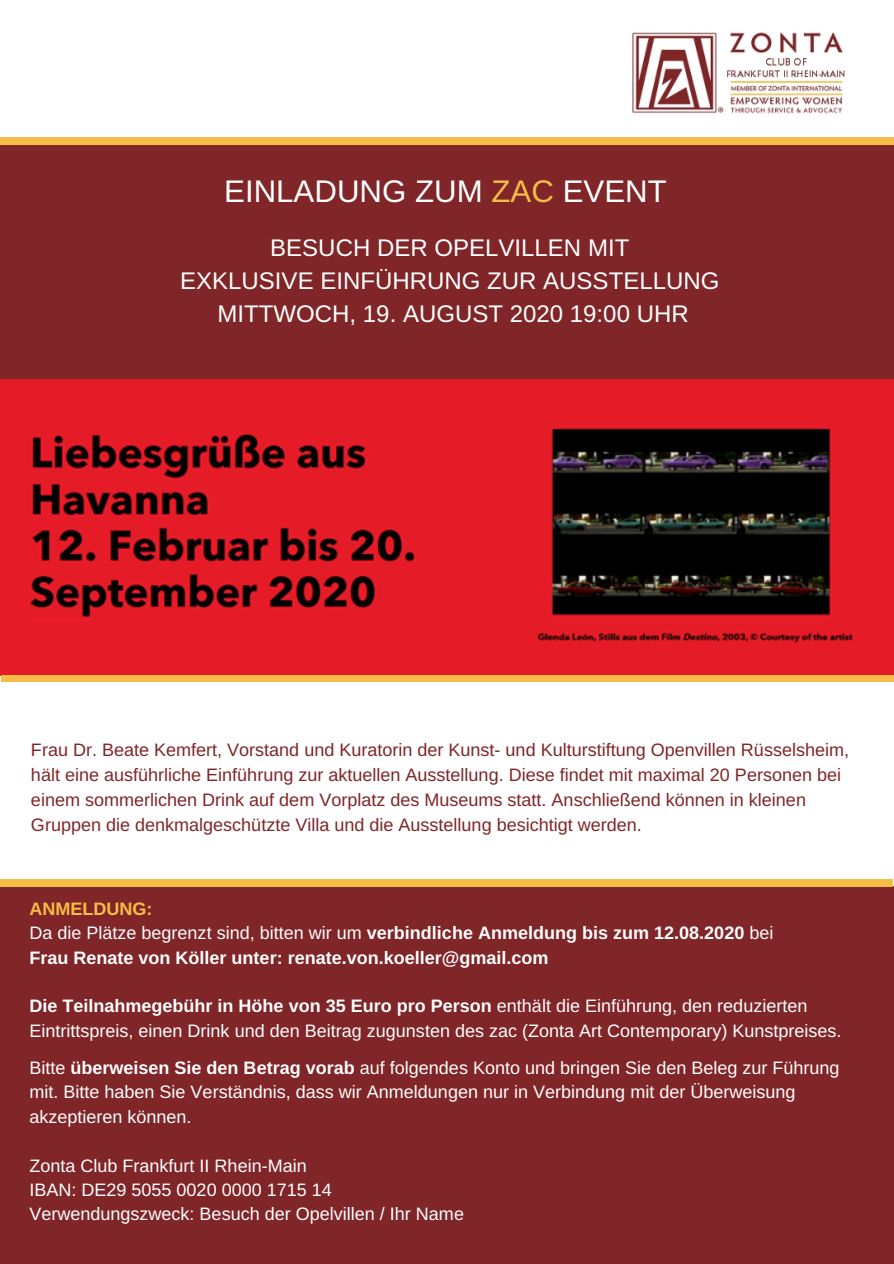
<style>
.page{position:relative;width:894px;height:1264px;background:#fff}
.page>*{position:absolute;margin:0;border:0;box-sizing:border-box;transform-origin:0 0}
.t1{font:31.2px "Arimo";color:#fff}
.t2{font:24px/33.2px "Arimo";color:#fff;text-align:center}
.t3{font:18px/24.5px "Arimo";color:#fff}
.t4{font:18px/25px "Arimo";color:#802528}
.t5{font:700 18px/24.5px "Arimo";color:#fff}
.s1{color:#f5bd47}
.s2{font-weight:400}
.s3{font-weight:700}
</style>
<div class="page">
<div style="left:0;top:141px;width:893px;height:534px;background:#802528"></div>
<div style="left:0;top:886px;width:893px;height:377px;background:#802528"></div>
<img style="left:632px;top:32px;width:212px;height:82px">
<div style="left:0;top:137px;width:893px;height:7px;background:#f5bd47"></div>
<div style="left:0;top:879px;width:892px;height:7px;background:#f5bd47"></div>
<img style="left:2px;top:674px;width:891px;height:7px">
<img style="left:0;top:379px;width:893px;height:295px">
<h1 class="t1" style="left:224px;top:173px;width:444px">EINLADUNG ZUM <span class="s1">ZAC</span> EVENT</h1>
<h2 class="t2" style="left:180px;top:231px;width:540px">BESUCH DER OPELVILLEN MIT<br>EXKLUSIVE EINFÜHRUNG ZUR AUSSTELLUNG<br>MITTWOCH, 19. AUGUST 2020 19:00 UHR</h2>
<p class="t4" style="left:31px;top:736px;width:819px">Frau Dr. Beate Kemfert, Vorstand und Kuratorin der Kunst- und Kulturstiftung Openvillen Rüsselsheim, hält eine ausführliche Einführung zur aktuellen Ausstellung. Diese findet mit maximal 20 Personen bei einem sommerlichen Drink auf dem Vorplatz des Museums statt. Anschließend können in kleinen Gruppen die denkmalgeschützte Villa und die Ausstellung besichtigt werden.</p>
<p class="t5" style="left:29px;top:896px;width:745px"><span class="s1">ANMELDUNG:<br></span><span class="s2">Da die Plätze begrenzt sind, bitten wir um</span> verbindliche Anmeldung bis zum 12.08.2020 <span class="s2">bei<br></span>Frau Renate von Köller unter: renate.von.koeller@gmail.com</p>
<p class="t3" style="left:29px;top:993px;width:813px"><span class="s3">Die Teilnahmegebühr in Höhe von 35 Euro pro Person</span> enthält die Einführung, den reduzierten<br>Eintrittspreis, einen Drink und den Beitrag zugunsten des zac (Zonta Art Contemporary) Kunstpreises.</p>
<p class="t3" style="left:29px;top:1055px;width:811px">Bitte <span class="s3">überweisen Sie den Betrag vorab</span> auf folgendes Konto und bringen Sie den Beleg zur Führung mit. Bitte haben Sie Verständnis, dass wir Anmeldungen nur in Verbindung mit der Überweisung akzeptieren können.</p>
<p class="t3" style="left:29px;top:1152px;width:436px">Zonta Club Frankfurt II Rhein-Main<br>IBAN: DE29 5055 0020 0000 1715 14<br>Verwendungszweck: Besuch der Opelvillen / Ihr Name</p>
</div>
